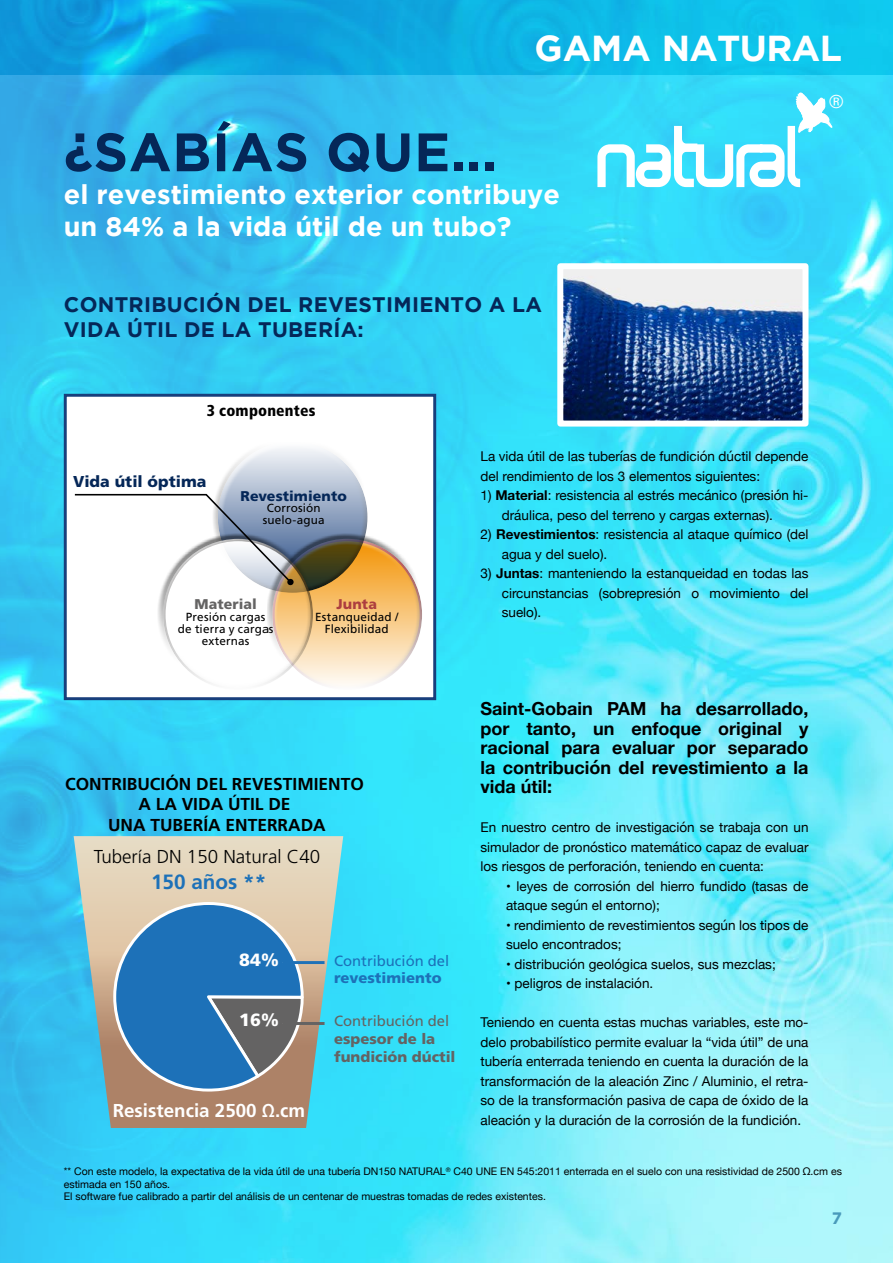
<style>
.page{position:relative;width:893px;height:1263px;background:#fff}
.page>*{position:absolute;margin:0;border:0;box-sizing:border-box;transform-origin:0 0}
.t1{font:700 54px "Gotham";letter-spacing:.015em;color:#052758}
.t2{font:700 36px "Gotham";letter-spacing:-.02em;color:#fff}
.t3{font:700 27px/32.4px "Gotham";color:#fff}
.t4{font:700 21px/25.2px "Gotham";letter-spacing:.015em;color:#052758}
.t5{font:700 20.7px "Frutiger LT Std";color:#1d71b8}
.t6{font:300 18.6px "Frutiger LT Std";color:#000}
.t7{font:700 18.6px "Frutiger LT Std";color:#fff}
.t8{font:700 18px/19.5px "Helvetica Neue";color:#000;text-align:justify}
.t9{font:condensed 18px "Univers LT Std";color:#fff}
.t10{font:900 17.7px "Frutiger LT Std";color:#fff}
.t11{font:700 17.25px/20.7px "Frutiger LT Std";color:#000;text-align:center}
.t12{font:700 16.5px "Gotham";color:#499abb}
.t13{font:900 15.75px "Frutiger LT Std";letter-spacing:.005em;color:#052758}
.t14{font:900 condensed 15.75px "Frutiger LT Std";letter-spacing:.01em;color:#000}
.t15{font:900 14.7px/17.7px "Frutiger LT Std";color:#646363}
.t16{font:14.7px "Frutiger LT Std";color:#1d71b8}
.t17{font:14.7px "Frutiger LT Std";color:#646363}
.t18{font:900 14.7px "Frutiger LT Std";color:#1d71b8}
.t19{font:900 14.1px "Frutiger LT Std";letter-spacing:.005em;color:#052758}
.t20{font:900 14.1px "Frutiger LT Std";letter-spacing:.005em;color:#646363}
.t21{font:900 14.1px "Frutiger LT Std";letter-spacing:.01em;color:#ad3e3f}
.t22{font:13.5px/19.5px "Helvetica Neue";color:#000}
.t23{font:11.7px/11.7px "Frutiger LT Std";letter-spacing:.01em;color:#000;text-align:center}
.t24{font:10.5px/12.6px "Helvetica Neue";color:#000}
.s1{font-weight:700}
</style>
<div class="page">
<img style="left:0;top:0;width:893px;height:1263px">
<svg style="left:595px;top:90px;width:238px;height:99px"></svg>
<svg style="left:62px;top:392px;width:376px;height:310px"></svg>
<div style="left:212px;top:436px;width:149px;height:119px;background:#fff;opacity:.75"></div>
<div style="left:220px;top:465px;width:154px;height:134px;background:#000;opacity:.5"></div>
<div style="left:157px;top:533px;width:149px;height:119px;background:#fff;opacity:.75"></div>
<div style="left:166px;top:562px;width:153px;height:134px;background:#fff"></div>
<div style="left:266px;top:533px;width:149px;height:119px;background:#fff;opacity:.75"></div>
<div style="left:275px;top:562px;width:153px;height:134px;background:#000;opacity:.5"></div>
<svg style="left:73px;top:493px;width:221px;height:92px"></svg>
<svg style="left:74px;top:836px;width:269px;height:292px;background:#a9c0b6"></svg>
<svg style="left:112px;top:900px;width:193px;height:193px;background:#5b85a8"></svg>
<hr style="left:282px;top:961px;width:43px;height:3px;background:#1d71b8">
<hr style="left:282px;top:1022px;width:43px;height:3px;background:#646363">
<img style="left:564px;top:270px;width:237px;height:150px">
<div style="left:557px;top:263px;width:251px;height:164px;border:6px solid #fff"></div>
<h2 class="t2" style="left:534px;top:27px;width:309px">GAMA NATURAL</h2>
<h1 class="t1" style="left:64px;top:121px;width:435px">¿SABÍAS QUE...</h1>
<h3 class="t3" style="left:64px;top:177px;width:498px">el revestimiento exterior contribuye un 84% a la vida útil de un tubo?</h3>
<h3 class="t4" style="left:64px;top:291px;width:480px">CONTRIBUCIÓN DEL REVESTIMIENTO A LA<br>VIDA ÚTIL DE LA TUBERÍA:</h3>
<h3 class="t9" style="left:829px;top:90px;width:16px">®</h3>
<p class="t14" style="left:207px;top:401px;width:110px">3 componentes</p>
<p class="t13" style="left:73px;top:472px;width:135px">Vida útil óptima</p>
<p class="t19" style="left:241px;top:487px;width:108px">Revestimiento</p>
<p class="t23" style="left:263px;top:502px;width:63px">Corrosión suelo-agua</p>
<p class="t20" style="left:194px;top:596px;width:64px">Material</p>
<p class="t23" style="left:178px;top:611px;width:97px">Presión cargas de tierra y cargas externas</p>
<p class="t21" style="left:336px;top:596px;width:42px">Junta</p>
<p class="t23" style="left:315px;top:611px;width:85px">Estanqueidad /<br>Flexibilidad</p>
<p class="t11" style="left:65px;top:773px;width:300px">CONTRIBUCIÓN DEL REVESTIMIENTO<br>A LA VIDA ÚTIL DE<br>UNA TUBERÍA ENTERRADA</p>
<h3 class="t6" style="left:94px;top:846px;width:228px">Tubería DN 150 Natural C40</h3>
<h3 class="t5" style="left:151px;top:869px;width:117px">150 años **</h3>
<h3 class="t10" style="left:239px;top:949px;width:41px">84%</h3>
<h3 class="t10" style="left:239px;top:1009px;width:41px">16%</h3>
<h3 class="t7" style="left:113px;top:1100px;width:194px">Resistencia 2500 Ω.cm</h3>
<p class="t16" style="left:334px;top:952px;width:117px">Contribución del</p>
<p class="t18" style="left:334px;top:969px;width:109px">revestimiento</p>
<p class="t17" style="left:334px;top:1013px;width:117px">Contribución del</p>
<p class="t15" style="left:334px;top:1030px;width:123px">espesor de la fundición dúctil</p>
<p class="t22" style="left:480px;top:448px;width:329px">La vida útil de las tuberías de fundición dúctil depende del rendimiento de los 3 elementos siguientes:</p>
<p class="t22" style="left:502px;top:487px;width:308px;text-indent:-21px">1) <span class="s1">Material</span>: resistencia al estrés mecánico (presión hi&shy;dráulica, peso del terreno y cargas externas).</p>
<p class="t22" style="left:502px;top:526px;width:308px;text-indent:-21px">2) <span class="s1">Revestimientos</span>: resistencia al ataque químico (del agua y del suelo).</p>
<p class="t22" style="left:502px;top:565px;width:308px;text-align:justify;text-indent:-21px">3) <span class="s1">Juntas</span>: manteniendo la estanqueidad en todas las circunstancias (sobrepresión o movimiento del suelo).</p>
<h3 class="t8" style="left:480px;top:699px;width:330px">Saint-Gobain PAM ha desarrollado, por tanto, un enfoque original y racional para evaluar por separado la contribución del revestimiento a la vida útil:</h3>
<p class="t22" style="left:480px;top:818px;width:330px;text-align:justify">En nuestro centro de investigación se trabaja con un simulador de pronóstico matemático capaz de evaluar los riesgos de perforación, teniendo en cuenta:</p>
<p class="t22" style="left:506px;top:877px;width:304px">• leyes de corrosión del hierro fundido (tasas de ataque según el entorno);</p>
<p class="t22" style="left:506px;top:916px;width:304px">• rendimiento de revestimientos según los tipos de suelo encontrados;</p>
<p class="t22" style="left:506px;top:955px;width:271px">• distribución geológica suelos, sus mezclas;</p>
<p class="t22" style="left:506px;top:974px;width:149px">• peligros de instalación.</p>
<p class="t22" style="left:480px;top:1013px;width:330px;text-align:justify">Teniendo en cuenta estas muchas variables, este mo&shy;delo probabilístico permite evaluar la “vida útil” de una tubería enterrada teniendo en cuenta la duración de la transformación de la aleación Zinc / Aluminio, el retra&shy;so de la transformación pasiva de capa de óxido de la aleación y la duración de la corrosión de la fundición.</p>
<p class="t24" style="left:64px;top:1166px;width:780px">** Con este modelo, la expectativa de la vida útil de una tubería DN150 NATURAL<sup>®</sup> C40 UNE EN 545:2011 enterrada en el suelo con una resistividad de 2500 Ω.cm es estimada en 150 años.<br>El software fue calibrado a partir del análisis de un centenar de muestras tomadas de redes existentes.</p>
<p class="t12" style="left:832px;top:1208px;width:12px">7</p>
</div>
